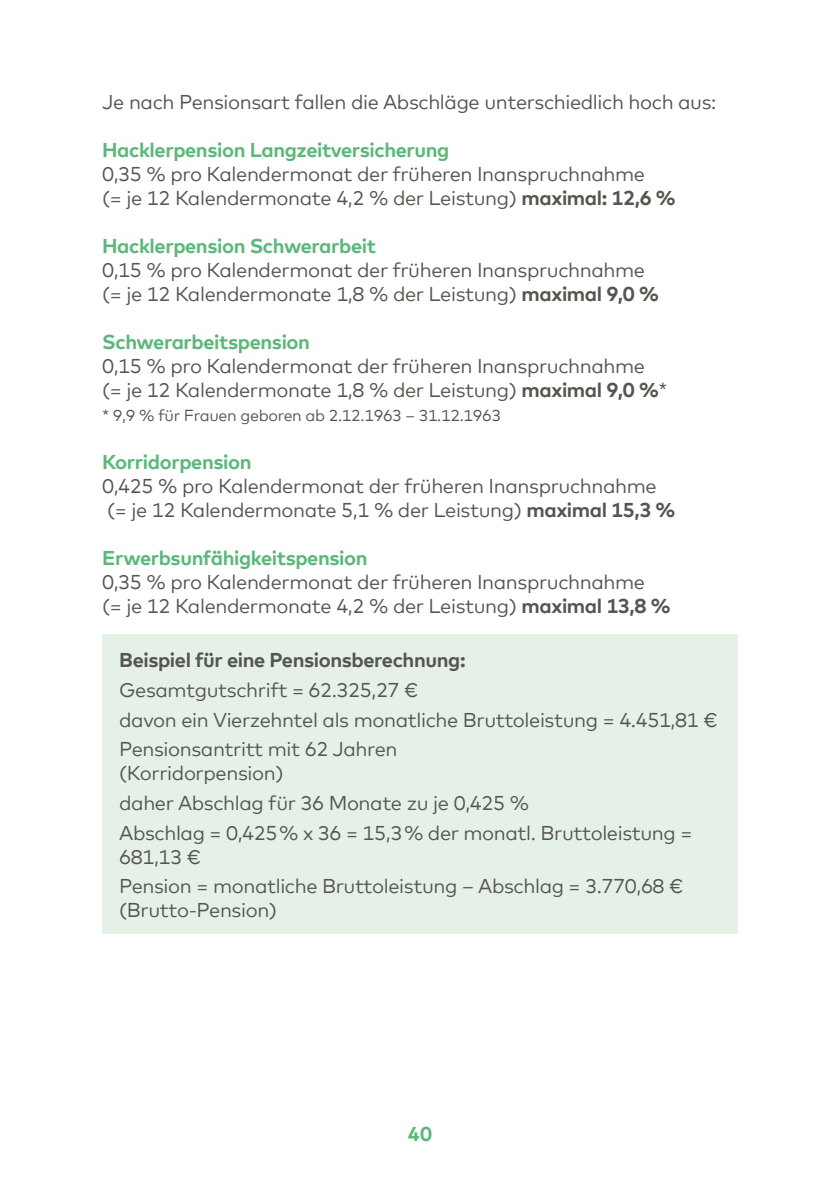
<style>
.page{position:relative;width:840px;height:1191px;background:#fff}
.page>*{position:absolute;margin:0;border:0;box-sizing:border-box;transform-origin:0 0}
.t1{font:20px/24px "Mark Offc Pro";letter-spacing:-.02em;color:#565650}
.t2{font:700 20px "Mark Offc Pro";letter-spacing:-.02em;color:#5cb77a}
.t3{font:700 20px "Mark Offc Pro";letter-spacing:-.02em;color:#565650}
.t4{font:16px "Mark Offc Pro";letter-spacing:-.02em;color:#565650}
.s1{font-weight:700}
</style>
<div class="page">
<div style="left:102px;top:634px;width:635px;height:300px;background:#e5f1e6"></div>
<p class="t1" style="left:102px;top:88px;width:615px">Je nach Pensionsart fallen die Abschläge unterschiedlich hoch aus:</p>
<p class="t2" style="left:102px;top:135px;width:348px">Hacklerpension Langzeitversicherung</p>
<p class="t1" style="left:102px;top:160px;width:574px">0,35 % pro Kalendermonat der früheren Inanspruchnahme<br>(= je 12 Kalendermonate 4,2 % der Leistung) <span class="s1">maximal: 12,6 %</span></p>
<p class="t2" style="left:102px;top:231px;width:275px">Hacklerpension Schwerarbeit</p>
<p class="t1" style="left:102px;top:256px;width:558px">0,15 % pro Kalendermonat der früheren Inanspruchnahme (= je 12 Kalendermonate 1,8 % der Leistung) <span class="s1">maximal 9,0 %</span></p>
<p class="t2" style="left:102px;top:327px;width:209px">Schwerarbeitspension</p>
<p class="t1" style="left:102px;top:352px;width:566px">0,15 % pro Kalendermonat der früheren Inanspruchnahme (= je 12 Kalendermonate 1,8 % der Leistung) <span class="s1">maximal 9,0 %</span>*</p>
<p class="t4" style="left:102px;top:403px;width:400px">* 9,9 % für Frauen geboren ab 2.12.1963 – 31.12.1963</p>
<p class="t2" style="left:102px;top:447px;width:151px">Korridorpension</p>
<p class="t1" style="left:102px;top:472px;width:574px">0,425 % pro Kalendermonat der früheren Inanspruchnahme (= je 12 Kalendermonate 5,1 % der Leistung) <span class="s1">maximal 15,3 %</span></p>
<p class="t2" style="left:102px;top:543px;width:267px">Erwerbsunfähigkeitspension</p>
<p class="t1" style="left:102px;top:568px;width:569px">0,35 % pro Kalendermonat der früheren Inanspruchnahme<br>(= je 12 Kalendermonate 4,2 % der Leistung) <span class="s1">maximal 13,8 %</span></p>
<p class="t3" style="left:119px;top:645px;width:348px">Beispiel für eine Pensionsberechnung:</p>
<p class="t1" style="left:119px;top:673px;width:599px;line-height:29.6px">Gesamtgutschrift = 62.325,27 €<br>davon ein Vierzehntel als monatliche Bruttoleistung = 4.451,81 €<br>Pensionsantritt mit 62 Jahren</p>
<p class="t1" style="left:119px;top:757px;width:574px;line-height:29.6px">(Korridorpension)<br>daher Abschlag für 36 Monate zu je 0,425 %<br>Abschlag = 0,425% x 36 = 15,3% der monatl. Bruttoleistung =</p>
<p class="t1" style="left:119px;top:840px;width:565px;line-height:29.6px">681,13 €<br>Pension = monatliche Bruttoleistung – Abschlag = 3.770,68 €</p>
<p class="t1" style="left:119px;top:896px;width:159px">(Brutto-Pension)</p>
<p class="t2" style="left:407px;top:1119px;width:26px">40</p>
</div>
